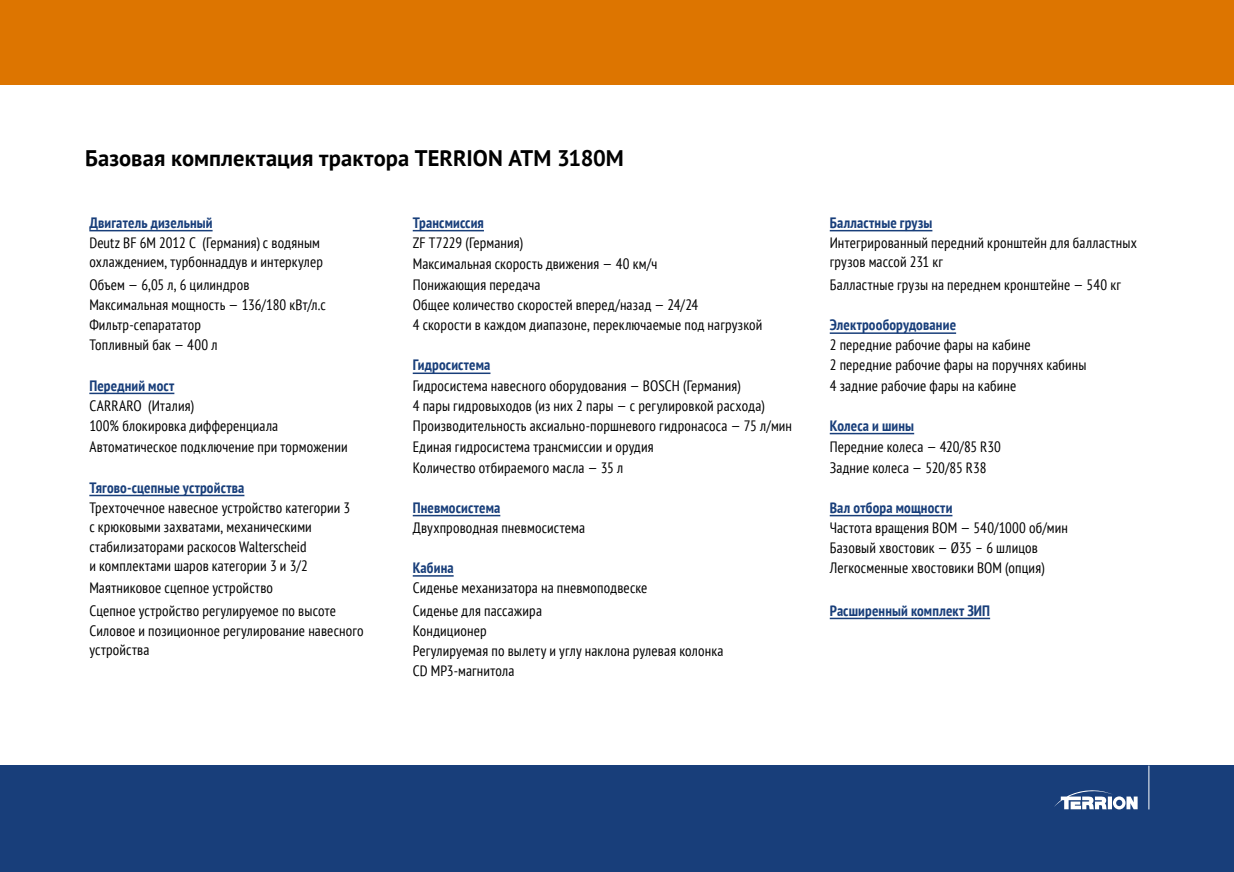
<style>
.page{position:relative;width:1234px;height:872px;background:#fff}
.page>*{position:absolute;margin:0;border:0;box-sizing:border-box;transform-origin:0 0}
.t1{font:700 22.5px "PT Sans";color:#000}
.t2{font:condensed 15px/19.5px "PT Sans";letter-spacing:.01em;color:#000}
.t3{font:700 condensed 15px "PT Sans";letter-spacing:.01em;color:#183e7a}
</style>
<div class="page">
<div style="left:0;top:0;width:1233px;height:85px;background:#dd7500"></div>
<div style="left:0;top:765px;width:1233px;height:107px;background:#183e7a"></div>
<hr style="left:1148px;top:765px;width:1px;height:44px;background:#fff">
<svg style="left:1054px;top:790px;width:83px;height:19px"></svg>
<hr style="left:89px;top:230px;width:123px;height:1px;background:#183e7a">
<hr style="left:412px;top:230px;width:72px;height:1px;background:#183e7a">
<hr style="left:829px;top:230px;width:103px;height:1px;background:#183e7a">
<hr style="left:829px;top:332px;width:126px;height:2px;background:#183e7a">
<hr style="left:412px;top:372px;width:78px;height:2px;background:#183e7a">
<hr style="left:89px;top:393px;width:85px;height:1px;background:#183e7a">
<hr style="left:829px;top:433px;width:85px;height:1px;background:#183e7a">
<hr style="left:89px;top:495px;width:155px;height:1px;background:#183e7a">
<hr style="left:412px;top:515px;width:88px;height:1px;background:#183e7a">
<hr style="left:829px;top:515px;width:123px;height:1px;background:#183e7a">
<hr style="left:412px;top:575px;width:41px;height:1px;background:#183e7a">
<hr style="left:829px;top:617px;width:160px;height:2px;background:#183e7a">
<h1 class="t1" style="left:85px;top:143px;width:540px">Базовая комплектация трактора TERRION АТМ 3180M</h1>
<p class="t3" style="left:89px;top:213px;width:125px">Двигатель дизельный</p>
<p class="t3" style="left:412px;top:213px;width:73px">Трансмиссия</p>
<p class="t3" style="left:829px;top:213px;width:104px">Балластные грузы</p>
<p class="t2" style="left:89px;top:232px;width:235px">Deutz BF 6M 2012 C (Германия) с водяным охлаждением, турбоннаддув и интеркулер</p>
<p class="t2" style="left:412px;top:232px;width:111px">ZF Т7229 (Германия)</p>
<p class="t2" style="left:829px;top:232px;width:308px">Интегрированный передний кронштейн для балластных</p>
<p class="t2" style="left:412px;top:254px;width:246px">Максимальная скорость движения — 40 км/ч</p>
<p class="t2" style="left:829px;top:252px;width:115px">грузов массой 231 кг</p>
<p class="t2" style="left:89px;top:275px;width:161px">Объем — 6,05 л, 6 цилиндров</p>
<p class="t2" style="left:412px;top:275px;width:129px">Понижающия передача</p>
<p class="t2" style="left:829px;top:275px;width:292px">Балластные грузы на переднем кронштейне — 540 кг</p>
<p class="t2" style="left:89px;top:295px;width:238px">Максимальная мощность — 136/180 кВт/л.с</p>
<p class="t2" style="left:412px;top:295px;width:287px">Общее количество скоростей вперед/назад — 24/24</p>
<p class="t2" style="left:89px;top:315px;width:113px">Фильтр-сепарататор</p>
<p class="t2" style="left:412px;top:315px;width:351px">4 скорости в каждом диапазоне, переключаемые под нагрузкой</p>
<p class="t3" style="left:829px;top:315px;width:128px">Электрооборудование</p>
<p class="t2" style="left:89px;top:335px;width:130px">Топливный бак — 400 л</p>
<p class="t2" style="left:829px;top:335px;width:202px">2 передние рабочие фары на кабине</p>
<p class="t3" style="left:412px;top:355px;width:79px">Гидросистема</p>
<p class="t2" style="left:829px;top:355px;width:258px">2 передние рабочие фары на поручнях кабины</p>
<p class="t3" style="left:89px;top:375px;width:86px">Передний мост</p>
<p class="t2" style="left:412px;top:375px;width:329px">Гидросистема навесного оборудования — BOSCH (Германия)</p>
<p class="t2" style="left:829px;top:375px;width:188px">4 задние рабочие фары на кабине</p>
<p class="t2" style="left:89px;top:395px;width:106px">CARRARO (Италия)</p>
<p class="t2" style="left:412px;top:395px;width:353px">4 пары гидровыходов (из них 2 пары — с регулировкой расхода)</p>
<p class="t2" style="left:89px;top:415px;width:190px">100% блокировка дифференциала</p>
<p class="t2" style="left:412px;top:415px;width:381px">Производительность аксиально-поршневого гидронасоса — 75 л/мин</p>
<p class="t3" style="left:829px;top:415px;width:86px">Колеса и шины</p>
<p class="t2" style="left:89px;top:437px;width:260px">Автоматическое подключение при торможении</p>
<p class="t2" style="left:412px;top:437px;width:242px">Единая гидросистема трансмиссии и орудия</p>
<p class="t2" style="left:829px;top:437px;width:173px">Передние колеса — 420/85 R30</p>
<p class="t2" style="left:412px;top:457px;width:212px">Количество отбираемого масла — 35 л</p>
<p class="t2" style="left:829px;top:457px;width:158px">Задние колеса — 520/85 R38</p>
<p class="t3" style="left:89px;top:477px;width:156px">Тягово-сцепные устройства</p>
<p class="t2" style="left:89px;top:497px;width:262px">Трехточечное навесное устройство категории 3 с крюковыми захватами, механическими стабилизаторами раскосов Walterscheid<br>и комплектами шаров категории 3 и 3/2</p>
<p class="t3" style="left:412px;top:497px;width:89px">Пневмосистема</p>
<p class="t3" style="left:829px;top:497px;width:124px">Вал отбора мощности</p>
<p class="t2" style="left:412px;top:517px;width:174px">Двухпроводная пневмосистема</p>
<p class="t2" style="left:829px;top:517px;width:240px;line-height:20.1px">Частота вращения ВОМ — 540/1000 об/мин<br>Базовый хвостовик — Ø35 – 6 шлицов</p>
<p class="t3" style="left:412px;top:558px;width:42px">Кабина</p>
<p class="t2" style="left:829px;top:557px;width:216px">Легкосменные хвостовики ВОМ (опция)</p>
<p class="t2" style="left:89px;top:578px;width:185px">Маятниковое сцепное устройство</p>
<p class="t2" style="left:412px;top:578px;width:236px">Сиденье механизатора на пневмоподвеске</p>
<p class="t2" style="left:89px;top:600px;width:248px">Сцепное устройство регулируемое по высоте</p>
<p class="t2" style="left:412px;top:600px;width:131px">Сиденье для пассажира</p>
<p class="t3" style="left:829px;top:600px;width:162px">Расширенный комплект ЗИП</p>
<p class="t2" style="left:89px;top:620px;width:276px">Силовое и позиционное регулирование навесного устройства</p>
<p class="t2" style="left:412px;top:620px;width:312px;line-height:20.1px">Кондиционер<br>Регулируемая по вылету и углу наклона рулевая колонка<br>CD МР3-магнитола</p>
</div>
